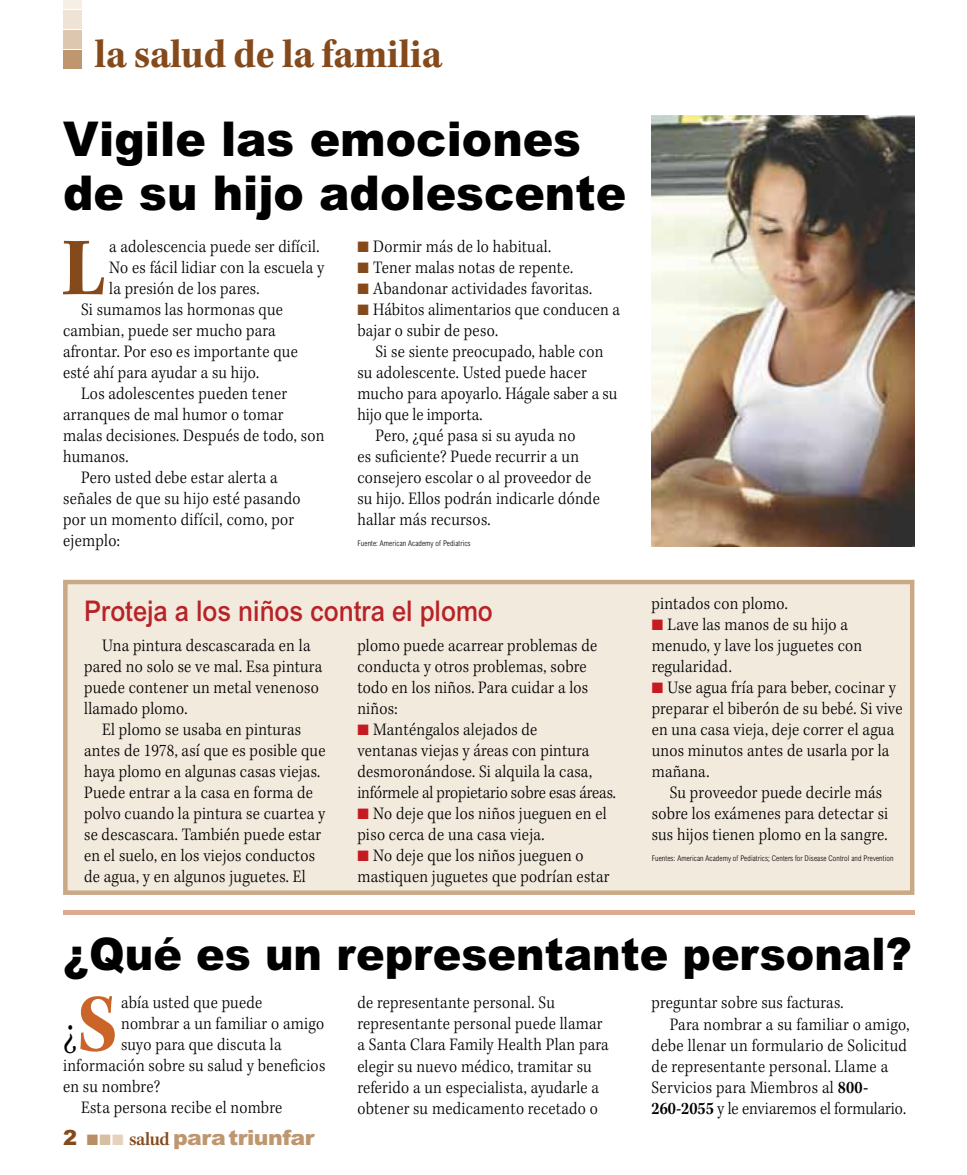
<style>
.page{position:relative;width:967px;height:1175px;background:#fff}
.page>*{position:absolute;margin:0;border:0;box-sizing:border-box;transform-origin:0 0}
.t1{font:85.2px "Kepler Std Bold Scn";color:#854a1c}
.t2{font:900 48px/54px "Arial MT Std";color:#000;scale:.95 1}
.t3{font:900 45px "Arial MT Std";color:#000;scale:.95 1}
.t4{font:42.45px "Kepler Std Light Scn";color:#000;scale:.9 1}
.t5{font:42px "Kepler Std Bold Scn";letter-spacing:-.005em;color:#854a1c}
.t6{font:500 28.5px "Arial MT Std";color:#b82328;scale:.9 1}
.t7{font:900 21px "Arial MT Std";letter-spacing:-.02em;color:#be9770;scale:1.05 1}
.t8{font:300 18px/21px "Kepler Std";letter-spacing:.015em;color:#000;scale:.9 1}
.t9{font:300 condensed 7.8px "Arial MT Std";letter-spacing:.01em;color:#000}
.s1{color:#854a1c}
.s2{color:#c61a23}
.s3{font-family:"Kepler Std Bold Scn";font-size:84.9px;color:#ca6429}
.s4{color:#b88e65}
.s5{color:#d7bda1}
.s6{color:#e4d2bd}
.s7{font-family:"Kepler Std Semibold Scn";font-weight:400;font-size:19.5px;color:#854a1c}
.s8{font-weight:600}
</style>
<div class="page">
<img style="left:651px;top:115px;width:263px;height:431px">
<div style="left:63px;top:51px;width:18px;height:18px;background:#be9770"></div>
<div style="left:63px;top:31px;width:18px;height:18px;background:#dec7af"></div>
<div style="left:63px;top:10px;width:18px;height:18px;background:#efe3d6"></div>
<div style="left:63px;top:0;width:18px;height:8px;background:#f6efe7"></div>
<div style="left:63px;top:580px;width:851px;height:315px;background:#f3eade"></div>
<hr style="left:63px;top:910px;width:850px;height:4px;background:#dfa891">
<h3 class="t5" style="left:95px;top:30px;width:349px">la salud de la familia</h3>
<h2 class="t2" style="left:63px;top:110px;width:594px">Vigile las emociones de su hijo adolescente</h2>
<h1 class="t1" style="left:62px;top:220px;width:45px">L</h1>
<p class="t8" style="left:109px;top:237px;width:235px">a adolescencia puede ser difícil.</p>
<p class="t8" style="left:109px;top:258px;width:240px">No es fácil lidiar con la escuela y</p>
<p class="t8" style="left:109px;top:279px;width:168px">la presión de los pares.</p>
<p class="t8" style="left:81px;top:300px;width:226px">Si sumamos las hormonas que</p>
<p class="t8" style="left:63px;top:321px;width:238px">cambian, puede ser mucho para</p>
<p class="t8" style="left:63px;top:342px;width:262px">afrontar. Por eso es importante que</p>
<p class="t8" style="left:63px;top:363px;width:219px">esté ahí para ayudar a su hijo.</p>
<p class="t8" style="left:81px;top:384px;width:230px">Los adolescentes pueden tener</p>
<p class="t8" style="left:63px;top:405px;width:246px">arranques de mal humor o tomar</p>
<p class="t8" style="left:63px;top:426px;width:292px">malas decisiones. Después de todo, son</p>
<p class="t8" style="left:63px;top:447px;width:74px">humanos.</p>
<p class="t8" style="left:81px;top:468px;width:220px">Pero usted debe estar alerta a</p>
<p class="t8" style="left:63px;top:489px;width:265px">señales de que su hijo esté pasando</p>
<p class="t8" style="left:63px;top:510px;width:258px">por un momento difícil, como, por</p>
<p class="t8" style="left:63px;top:531px;width:64px">ejemplo:</p>
<p class="t8" style="left:357px;top:237px;width:217px"><span class="s1">■</span> Dormir más de lo habitual.</p>
<p class="t8" style="left:357px;top:258px;width:241px"><span class="s1">■</span> Tener malas notas de repente.</p>
<p class="t8" style="left:357px;top:279px;width:262px"><span class="s1">■</span> Abandonar actividades favoritas.</p>
<p class="t8" style="left:357px;top:300px;width:293px"><span class="s1">■</span> Hábitos alimentarios que conducen a bajar o subir de peso.</p>
<p class="t8" style="left:375px;top:342px;width:255px">Si se siente preocupado, hable con</p>
<p class="t8" style="left:357px;top:363px;width:256px">su adolescente. Usted puede hacer</p>
<p class="t8" style="left:357px;top:384px;width:290px">mucho para apoyarlo. Hágale saber a su</p>
<p class="t8" style="left:357px;top:405px;width:140px">hijo que le importa.</p>
<p class="t8" style="left:375px;top:426px;width:223px">Pero, ¿qué pasa si su ayuda no</p>
<p class="t8" style="left:357px;top:447px;width:247px">es suficiente? Puede recurrir a un</p>
<p class="t8" style="left:357px;top:468px;width:261px">consejero escolar o al proveedor de</p>
<p class="t8" style="left:357px;top:489px;width:271px">su hijo. Ellos podrán indicarle dónde</p>
<p class="t8" style="left:357px;top:510px;width:149px">hallar más recursos.</p>
<p class="t9" style="left:357px;top:539px;width:115px">Fuente: American Academy of Pediatrics</p>
<h3 class="t6" style="left:84px;top:594px;width:455px">Proteja a los niños contra el plomo</h3>
<p class="t8" style="left:84px;top:636px;width:266px;text-indent:18px">Una pintura descascarada en la pared no solo se ve mal. Esa pintura puede contener un metal venenoso llamado plomo.</p>
<p class="t8" style="left:84px;top:720px;width:270px;text-indent:18px">El plomo se usaba en pinturas antes de 1978, así que es posible que haya plomo en algunas casas viejas.<br>Puede entrar a la casa en forma de polvo cuando la pintura se cuartea y se descascara. También puede estar en el suelo, en los viejos conductos de agua, y en algunos juguetes. El</p>
<p class="t8" style="left:357px;top:636px;width:268px">plomo puede acarrear problemas de conducta y otros problemas, sobre todo en los niños. Para cuidar a los niños:</p>
<p class="t8" style="left:357px;top:720px;width:289px"><span class="s2">■</span> Manténgalos alejados de<br>ventanas viejas y áreas con pintura desmoronándose. Si alquila la casa, infórmele al propietario sobre esas áreas.</p>
<p class="t8" style="left:357px;top:804px;width:278px"><span class="s2">■</span> No deje que los niños jueguen en el piso cerca de una casa vieja.</p>
<p class="t8" style="left:357px;top:846px;width:281px"><span class="s2">■</span> No deje que los niños jueguen o mastiquen juguetes que podrían estar</p>
<p class="t8" style="left:651px;top:594px;width:153px">pintados con plomo.</p>
<p class="t8" style="left:651px;top:615px;width:235px"><span class="s2">■</span> Lave las manos de su hijo a menudo, y lave los juguetes con regularidad.</p>
<p class="t8" style="left:651px;top:678px;width:280px"><span class="s2">■</span> Use agua fría para beber, cocinar y preparar el biberón de su bebé. Si vive en una casa vieja, deje correr el agua unos minutos antes de usarla por la mañana.</p>
<p class="t8" style="left:651px;top:783px;width:264px;text-indent:18px">Su proveedor puede decirle más sobre los exámenes para detectar si sus hijos tienen plomo en la sangre.</p>
<p class="t9" style="left:651px;top:854px;width:243px">Fuentes: American Academy of Pediatrics; Centers for Disease Control and Prevention</p>
<h3 class="t3" style="left:63px;top:925px;width:894px">¿Qué es un representante personal?</h3>
<h3 class="t4" style="left:63px;top:1007px;width:62px">¿<span class="s3">S</span></h3>
<p class="t8" style="left:121px;top:993px;width:158px">abía usted que puede</p>
<p class="t8" style="left:121px;top:1014px;width:227px">nombrar a un familiar o amigo</p>
<p class="t8" style="left:121px;top:1035px;width:180px">suyo para que discuta la</p>
<p class="t8" style="left:63px;top:1056px;width:293px">información sobre su salud y beneficios</p>
<p class="t8" style="left:63px;top:1077px;width:109px">en su nombre?</p>
<p class="t8" style="left:81px;top:1098px;width:225px">Esta persona recibe el nombre</p>
<p class="t7" style="left:63px;top:1124px;width:241px"><span class="s1">2</span> <span class="s4">■</span> <span class="s5">■</span> <span class="s6">■</span> <span class="s7">salud</span> para triunfar</p>
<p class="t8" style="left:357px;top:993px;width:281px">de representante personal. Su representante personal puede llamar a Santa Clara Family Health Plan para elegir su nuevo médico, tramitar su referido a un especialista, ayudarle a obtener su medicamento recetado o</p>
<p class="t8" style="left:651px;top:993px;width:215px">preguntar sobre sus facturas.</p>
<p class="t8" style="left:669px;top:1014px;width:268px">Para nombrar a su familiar o amigo,</p>
<p class="t8" style="left:651px;top:1035px;width:285px">debe llenar un formulario de Solicitud</p>
<p class="t8" style="left:651px;top:1056px;width:264px">de representante personal. Llame a</p>
<p class="t8" style="left:651px;top:1077px;width:242px">Servicios para Miembros al <span class="s8">800-</span></p>
<p class="t8" style="left:651px;top:1098px;width:284px"><span class="s8">260-2055</span> y le enviaremos el formulario.</p>
</div>
